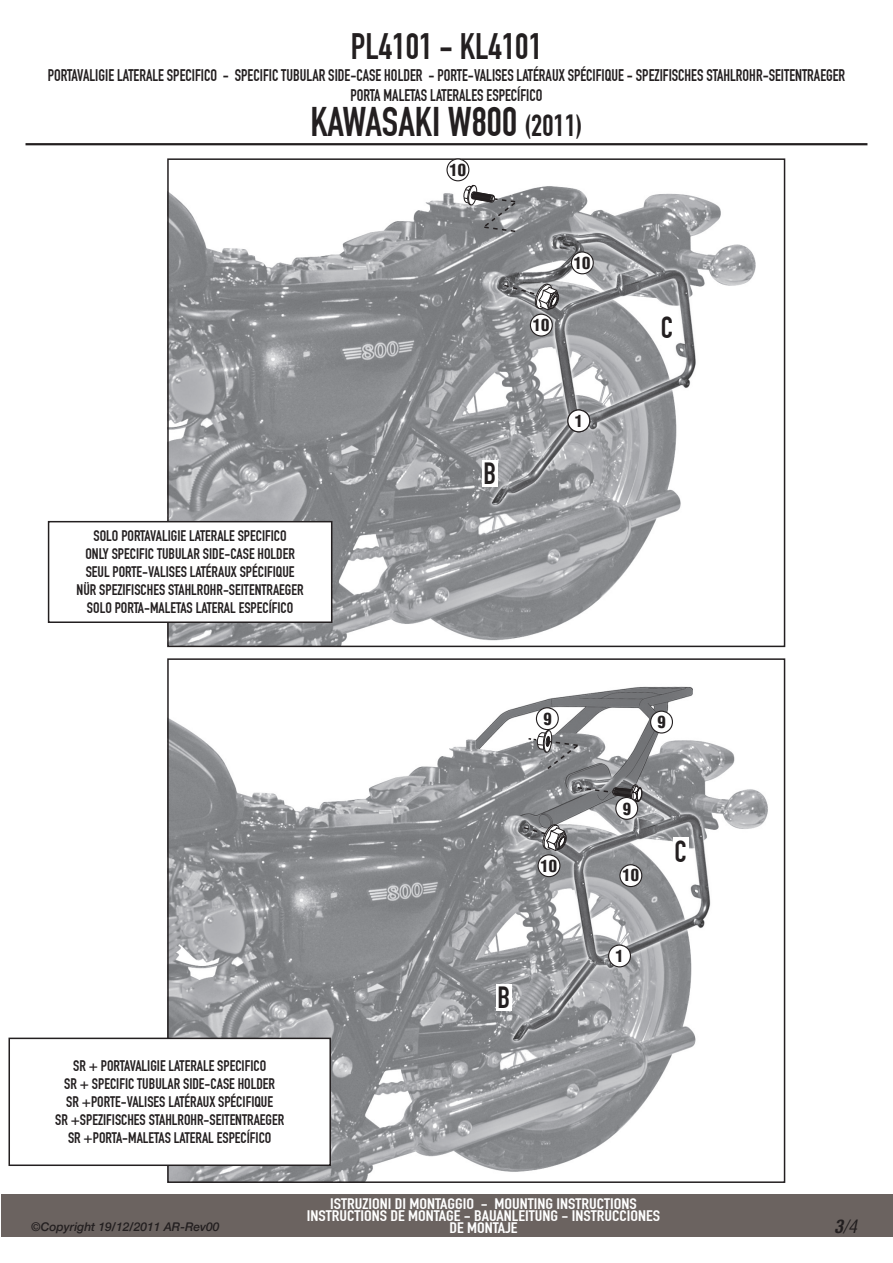
<style>
.page{position:relative;width:893px;height:1263px;background:#fff}
.page>*{position:absolute;margin:0;border:0;box-sizing:border-box;transform-origin:0 0}
.t1{font:40.5px "DIN Engschrift Alternate";color:#231f20}
.t2{font:36px "DIN Engschrift Alternate";color:#231f20}
.t3{font:30px "DIN Engschrift Alternate";color:#231f20}
.t4{font:italic condensed 18px "Helvetica";color:#231f20}
.t5{font:16.5px/19.8px "DIN Engschrift Alternate";color:#231f20;text-align:center;scale:.95 1}
.t6{font:900 condensed 16.5px "Helvetica";color:#231f20}
.t7{font:15px/18px "DIN Engschrift Alternate";color:#231f20;text-align:center}
.t8{font:15px/12px "DIN Engschrift Alternate";color:#fff;text-align:center;scale:1.2 1}
.t9{font:italic 500 12px "Helvetica Neue";color:#231f20}
.s1{font-size:30px}
.s2{font-weight:700}
</style>
<div class="page">
<div style="left:1px;top:1194px;width:891px;height:43px;background:#6b6360"></div>
<hr style="left:26px;top:143px;width:841px;height:2px;background:#231f20">
<img style="left:170px;top:686px;width:598px;height:494px">
<img style="left:170px;top:161px;width:585px;height:483px">
<div style="left:167px;top:158px;width:618px;height:489px;border:2px solid #231f20"></div>
<div style="left:9px;top:1038px;width:321px;height:127px;background:#fff"></div>
<div style="left:9px;top:1037px;width:322px;height:129px;border:2px solid #231f20"></div>
<div style="left:49px;top:522px;width:283px;height:100px;background:#fff"></div>
<div style="left:48px;top:521px;width:284px;height:102px;border:2px solid #231f20"></div>
<div style="left:482px;top:460px;width:15px;height:27px;background:#fff"></div>
<div style="left:659px;top:314px;width:15px;height:26px;background:#fff"></div>
<div style="left:496px;top:984px;width:15px;height:27px;background:#fff"></div>
<div style="left:673px;top:837px;width:15px;height:27px;background:#fff"></div>
<svg style="left:576px;top:784px;width:68px;height:19px"></svg>
<svg style="left:527px;top:730px;width:52px;height:41px;background:#939496"></svg>
<svg style="left:463px;top:185px;width:54px;height:48px"></svg>
<div style="left:568px;top:410px;width:22px;height:22px;background:#fff;border-radius:50%"></div>
<div style="left:567px;top:409px;width:23px;height:23px;border:1px solid #231f20;border-radius:50%"></div>
<div style="left:536px;top:708px;width:22px;height:22px;background:#fff;border-radius:50%"></div>
<div style="left:536px;top:707px;width:23px;height:23px;border:1px solid #231f20;border-radius:50%"></div>
<div style="left:651px;top:711px;width:21px;height:22px;background:#fff;border-radius:50%"></div>
<div style="left:650px;top:711px;width:23px;height:22px;border:1px solid #231f20;border-radius:50%"></div>
<div style="left:609px;top:945px;width:21px;height:22px;background:#fff;border-radius:50%"></div>
<div style="left:608px;top:944px;width:23px;height:23px;border:1px solid #231f20;border-radius:50%"></div>
<div style="left:616px;top:797px;width:22px;height:22px;background:#fff;border-radius:50%"></div>
<div style="left:615px;top:797px;width:23px;height:23px;border:1px solid #231f20;border-radius:50%"></div>
<div style="left:620px;top:865px;width:22px;height:21px;background:#fff;border-radius:50%"></div>
<div style="left:619px;top:864px;width:23px;height:23px;border:1px solid #231f20;border-radius:50%"></div>
<div style="left:571px;top:252px;width:22px;height:22px;background:#fff;border-radius:50%"></div>
<div style="left:571px;top:251px;width:23px;height:23px;border:1px solid #231f20;border-radius:50%"></div>
<div style="left:530px;top:314px;width:22px;height:22px;background:#fff;border-radius:50%"></div>
<div style="left:530px;top:314px;width:23px;height:23px;border:1px solid #231f20;border-radius:50%"></div>
<div style="left:447px;top:159px;width:22px;height:22px;background:#fff;border-radius:50%"></div>
<div style="left:446px;top:158px;width:23px;height:23px;border:1px solid #231f20;border-radius:50%"></div>
<svg style="left:502px;top:283px;width:57px;height:28px;background:#949496"></svg>
<div style="left:538px;top:855px;width:22px;height:22px;background:#fff;border-radius:50%"></div>
<div style="left:537px;top:854px;width:23px;height:23px;border:1px solid #231f20;border-radius:50%"></div>
<svg style="left:522px;top:823px;width:45px;height:28px"></svg>
<h2 class="t2" style="left:351px;top:25px;width:193px">PL4101 - KL4101</h2>
<p class="t5" style="left:48px;top:65px;width:841px">PORTAVALIGIE LATERALE SPECIFICO - SPECIFIC TUBULAR SIDE-CASE HOLDER - PORTE-VALISES LATÉRAUX SPÉCIFIQUE - SPEZIFISCHES STAHLROHR-SEITENTRAEGER<br>PORTA MALETAS LATERALES ESPECÍFICO</p>
<h1 class="t1" style="left:310px;top:98px;width:274px">KAWASAKI W800 <span class="s1">(2011)</span></h1>
<p class="t7" style="left:77px;top:527px;width:229px">SOLO PORTAVALIGIE LATERALE SPECIFICO<br>ONLY SPECIFIC TUBULAR SIDE-CASE HOLDER SEUL PORTE-VALISES LATÉRAUX SPÉCIFIQUE NÜR SPEZIFISCHES STAHLROHR-SEITENTRAEGER SOLO PORTA-MALETAS LATERAL ESPECÍFICO</p>
<p class="t7" style="left:55px;top:1057px;width:231px">SR + PORTAVALIGIE LATERALE SPECIFICO<br>SR + SPECIFIC TUBULAR SIDE-CASE HOLDER<br>SR +PORTE-VALISES LATÉRAUX SPÉCIFIQUE<br>SR +SPEZIFISCHES STAHLROHR-SEITENTRAEGER SR +PORTA-MALETAS LATERAL ESPECÍFICO</p>
<p class="t6" style="left:450px;top:159px;width:18px">10</p>
<h3 class="t3" style="left:483px;top:456px;width:14px">B</h3>
<p class="t6" style="left:533px;top:314px;width:18px">10</p>
<p class="t6" style="left:574px;top:252px;width:18px">10</p>
<p class="t6" style="left:575px;top:411px;width:10px">1</p>
<h3 class="t3" style="left:661px;top:310px;width:14px">C</h3>
<h3 class="t3" style="left:497px;top:980px;width:14px">B</h3>
<p class="t6" style="left:543px;top:708px;width:10px">9</p>
<p class="t6" style="left:657px;top:712px;width:10px">9</p>
<p class="t6" style="left:541px;top:855px;width:18px">10</p>
<p class="t6" style="left:623px;top:798px;width:10px">9</p>
<p class="t6" style="left:622px;top:865px;width:18px">10</p>
<p class="t6" style="left:615px;top:946px;width:10px">1</p>
<h3 class="t3" style="left:674px;top:833px;width:14px">C</h3>
<p class="t9" style="left:31px;top:1220px;width:190px">©Copyright 19/12/2011 AR-Rev00</p>
<p class="t8" style="left:307px;top:1197px;width:296px">ISTRUZIONI DI MONTAGGIO - MOUNTING INSTRUCTIONS<br>INSTRUCTIONS DE MONTAGE - BAUANLEITUNG - INSTRUCCIONES<br>DE MONTAJE</p>
<p class="t4" style="left:834px;top:1215px;width:25px"><span class="s2">3</span>/4</p>
</div>
